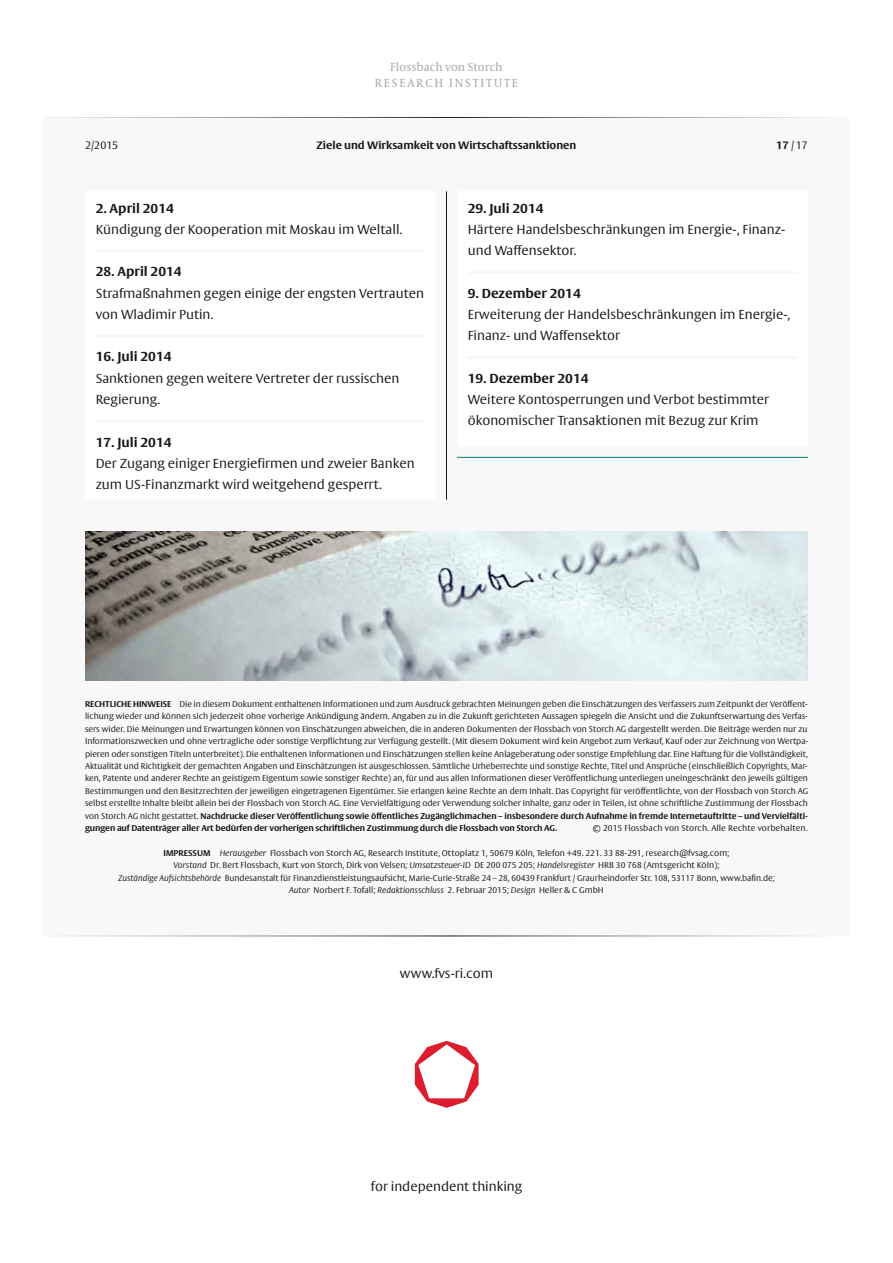
<style>
.page{position:relative;width:893px;height:1263px;background:#fff}
.page>*{position:absolute;margin:0;border:0;box-sizing:border-box;transform-origin:0 0}
.t1{font:300 12.75px/21.3px "Big Vesta";color:#1a171c}
.t2{font:700 12.75px "Big Vesta";color:#1a171c}
.t3{font:500 12px/16.5px "Capitolium News";letter-spacing:.075em;color:#abacae;text-align:center}
.t4{font:700 10.5px "Big Vesta";color:#1a171c}
.t5{font:300 10.5px "Big Vesta";color:#1a171c}
.t6{font:300 8.25px/12.5px "Big Vesta";color:#1a171c;text-align:justify}
.t7{font:700 8.25px "Big Vesta";letter-spacing:-.005em;color:#1a171c}
.s1{font-weight:700}
.s2{font-style:italic}
</style>
<div class="page">
<div style="left:43px;top:117px;width:807px;height:818px;background:#f8f8f8"></div>
<hr style="left:43px;top:117px;width:807px;height:1px;background:#fff">
<div style="left:457px;top:191px;width:351px;height:255px;background:#fff"></div>
<div style="left:85px;top:191px;width:351px;height:309px;background:#fff"></div>
<svg style="left:415px;top:1041px;width:64px;height:67px"></svg>
<img style="left:85px;top:531px;width:723px;height:149px">
<hr style="left:96px;top:250px;width:329px;height:2px;background:#f6f6f7">
<hr style="left:96px;top:335px;width:329px;height:2px;background:#f6f6f7">
<hr style="left:96px;top:420px;width:329px;height:2px;background:#f6f6f7">
<hr style="left:468px;top:271px;width:329px;height:2px;background:#f6f6f7">
<hr style="left:468px;top:356px;width:329px;height:2px;background:#f6f6f7">
<hr style="left:446px;top:191px;width:1px;height:309px;background:#1a171c">
<hr style="left:457px;top:457px;width:351px;height:1px;background:#008176">
<h2 class="t3" style="left:375px;top:59px;width:145px">Flossbach von Storch<br>RESEARCH INSTITUTE</h2>
<p class="t5" style="left:85px;top:139px;width:35px">2/2015</p>
<p class="t4" style="left:317px;top:139px;width:261px">Ziele und Wirksamkeit von Wirtschaftssanktionen</p>
<p class="t5" style="left:776px;top:139px;width:33px"><span class="s1">17</span> /17</p>
<h1 class="t2" style="left:96px;top:200px;width:80px">2. April 2014</h1>
<h1 class="t1" style="left:96px;top:219px;width:308px">Kündigung der Kooperation mit Moskau im Weltall.</h1>
<h1 class="t2" style="left:96px;top:264px;width:88px">28. April 2014</h1>
<h1 class="t1" style="left:96px;top:283px;width:330px">Strafmaßnahmen gegen einige der engsten Vertrauten von Wladimir Putin.</h1>
<h1 class="t2" style="left:96px;top:349px;width:77px">16. Juli 2014</h1>
<h1 class="t1" style="left:96px;top:368px;width:305px">Sanktionen gegen weitere Vertreter der russischen<br>Regierung.</h1>
<h1 class="t2" style="left:96px;top:434px;width:77px">17. Juli 2014</h1>
<h1 class="t1" style="left:96px;top:453px;width:320px">Der Zugang einiger Energiefirmen und zweier Banken zum US-Finanzmarkt wird weitgehend gesperrt.</h1>
<h1 class="t2" style="left:468px;top:200px;width:77px">29. Juli 2014</h1>
<h1 class="t1" style="left:468px;top:219px;width:319px">Härtere Handelsbeschränkungen im Energie-, Finanz&shy;und Waffensektor.</h1>
<h1 class="t2" style="left:468px;top:286px;width:115px">9. Dezember 2014</h1>
<h1 class="t1" style="left:468px;top:304px;width:324px">Erweiterung der Handelsbeschränkungen im Energie-,<br>Finanz- und Waffensektor</h1>
<h1 class="t2" style="left:468px;top:371px;width:122px">19. Dezember 2014</h1>
<h1 class="t1" style="left:468px;top:389px;width:303px">Weitere Kontosperrungen und Verbot bestimmter ökonomischer Transaktionen mit Bezug zur Krim</h1>
<p class="t6" style="left:85px;top:698px;width:725px;text-indent:94px">Die in diesem Dokument enthaltenen Informationen und zum Ausdruck gebrachten Meinungen geben die Einschätzungen des Verfassers zum Zeitpunkt der Veröffent&shy;lichung wieder und können sich jederzeit ohne vorherige Ankündigung ändern. Angaben zu in die Zukunft gerichteten Aussagen spiegeln die Ansicht und die Zukunftserwartung des Verfas&shy;sers wider. Die Meinungen und Erwartungen können von Einschätzungen abweichen, die in anderen Dokumenten der Flossbach von Storch AG dargestellt werden. Die Beiträge werden nur zu Informationszwecken und ohne vertragliche oder sonstige Verpflichtung zur Verfügung gestellt. (Mit diesem Dokument wird kein Angebot zum Verkauf, Kauf oder zur Zeichnung von Wertpa&shy;pieren oder sonstigen Titeln unterbreitet). Die enthaltenen Informationen und Einschätzungen stellen keine Anlageberatung oder sonstige Empfehlung dar. Eine Haftung für die Vollständigkeit, Aktualität und Richtigkeit der gemachten Angaben und Einschätzungen ist ausgeschlossen. Sämtliche Urheberrechte und sonstige Rechte, Titel und Ansprüche (einschließlich Copyrights, Mar&shy;ken, Patente und anderer Rechte an geistigem Eigentum sowie sonstiger Rechte) an, für und aus allen Informationen dieser Veröffentlichung unterliegen uneingeschränkt den jeweils gültigen Bestimmungen und den Besitzrechten der jeweiligen eingetragenen Eigentümer. Sie erlangen keine Rechte an dem Inhalt. Das Copyright für veröffentlichte, von der Flossbach von Storch AG selbst erstellte Inhalte bleibt allein bei der Flossbach von Storch AG. Eine Vervielfältigung oder Verwendung solcher Inhalte, ganz oder in Teilen, ist ohne schriftliche Zustimmung der Flossbach von Storch AG nicht gestattet. <span class="s1">Nachdrucke dieser Veröffentlichung sowie öffentliches Zugänglichmachen – insbesondere durch Aufnahme in fremde Internetauftritte – und Vervielfälti&shy;gungen auf Datenträger aller Art bedürfen der vorherigen schriftlichen Zustimmung durch die Flossbach von Storch AG.</span></p>
<p class="t7" style="left:85px;top:699px;width:60px">Rechtli che Hinweise</p>
<p class="t6" style="left:593px;top:822px;width:216px">© 2015 Flossbach von Storch. Alle Rechte vorbehalten.</p>
<p class="t6" style="left:118px;top:847px;width:658px;text-align:center"><span class="s1">IMPRESSUM</span> <span class="s2">Herausgeber</span> Flossbach von Storch AG, Research Institute, Ottoplatz 1, 50679 Köln, Telefon +49. 221. 33 88-291, research@fvsag.com;<br><span class="s2">Vorstand</span> Dr. Bert Flossbach, Kurt von Storch, Dirk von Velsen<span class="s2">; Umsatzsteuer-ID</span> DE 200 075 205; <span class="s2">Handelsregister</span> HRB 30 768 (Amtsgericht Köln);<br><span class="s2">Zuständige Aufsichtsbehörde</span> Bundesanstalt für Finanzdienstleistungsaufsicht, Marie-Curie-Straße 24 – 28, 60439 Frankfurt / Graurheindorfer Str. 108, 53117 Bonn, www.bafin.de<span class="s2">; Autor</span> Norbert F. Tofall; <span class="s2">Redaktionsschluss</span> 2. Februar 2015; <span class="s2">Design</span> Heller &amp; C GmbH</p>
<h1 class="t1" style="left:400px;top:963px;width:95px">www.fvs-ri.com</h1>
<h1 class="t1" style="left:371px;top:1176px;width:153px">for independent thinking</h1>
</div>
